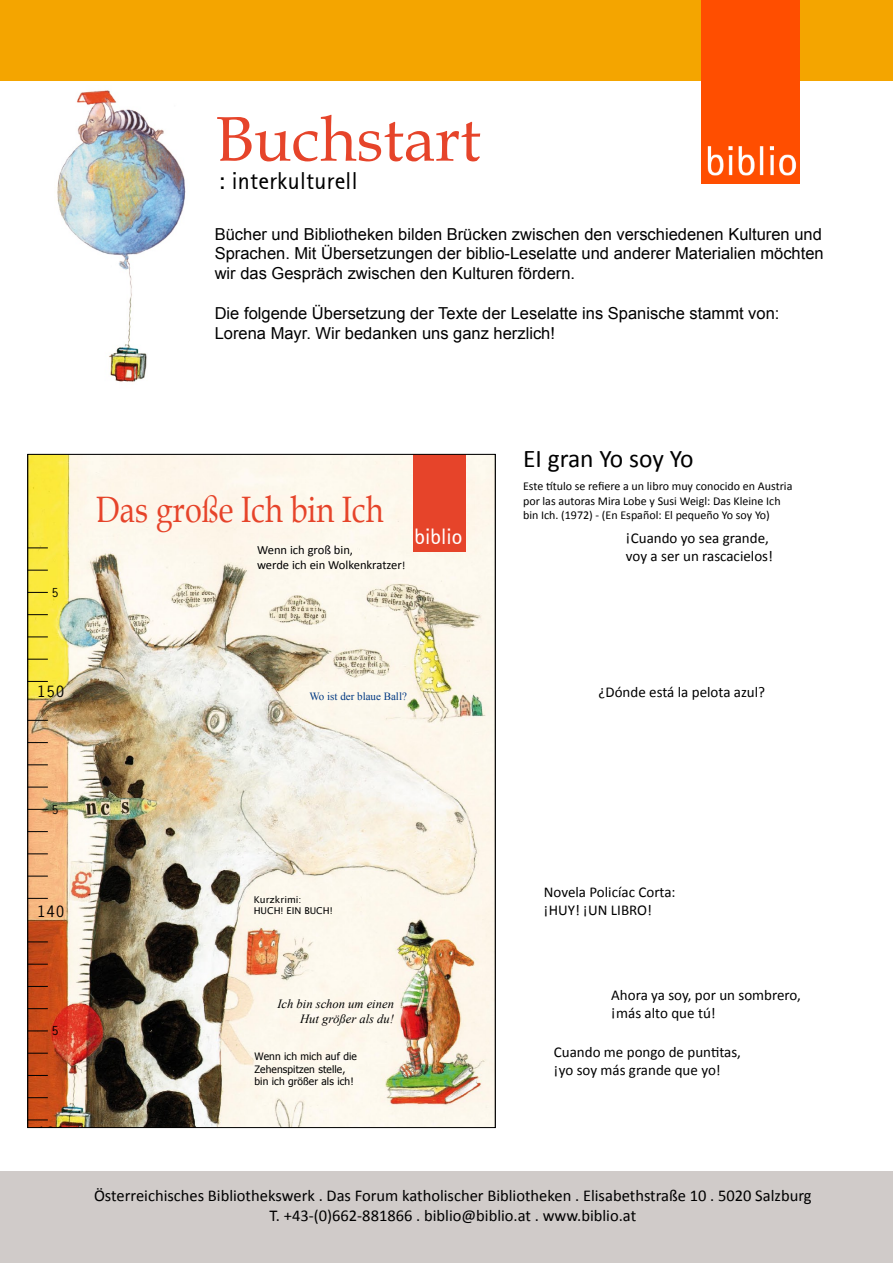
<style>
.page{position:relative;width:893px;height:1263px;background:#fff}
.page>*{position:absolute;margin:0;border:0;box-sizing:border-box;transform-origin:0 0}
.t1{font:63px "Book Antiqua";color:#e6442a}
.t2{font:36.75px "Book Antiqua";color:#e6442a;scale:.83 1}
.t3{font:25.5px "Calibri";letter-spacing:-.005em;color:#000}
.t4{font:24px "Sophist Roman";letter-spacing:.01em;color:#000}
.t5{font:22.05px "Sophist Roman";color:#fff}
.t6{font:16.5px/19.8px "Arial";color:#000;text-align:justify}
.t7{font:16.5px/19.8px "Calibri";color:#000;text-align:center}
.t8{font:700 15.75px "Letter Gothic Std";color:#000}
.t9{font:15px/18px "Calibri";color:#000}
.t10{font:12.6px/15px "Calibri";color:#000}
.t11{font:italic 12.6px/15px "Times New Roman";color:#000;text-align:right}
.t12{font:700 12.6px "Letter Gothic Std";color:#000}
.t13{font:12px/14.4px "Calibri";color:#000}
.t14{font:10.95px "Times New Roman";color:#003882}
.t15{font:10.2px/12.3px "Tahoma";letter-spacing:.01em;color:#000}
.t16{font:9.45px/11.2px "Lucida Sans";color:#000}
.s1{font-size:10.95px}
</style>
<div class="page">
<div style="left:0;top:1171px;width:893px;height:92px;background:#d0cbc9"></div>
<div style="left:0;top:0;width:893px;height:81px;background:#f4a500"></div>
<div style="left:702px;top:0;width:97px;height:183px;background:#ff4e00"></div>
<img style="left:30px;top:456px;width:463px;height:670px">
<div style="left:413px;top:454px;width:52px;height:98px;background:#e6442a"></div>
<svg style="left:30px;top:941px;width:18px;height:1px"></svg>
<svg style="left:30px;top:964px;width:18px;height:1px"></svg>
<svg style="left:30px;top:986px;width:18px;height:1px"></svg>
<svg style="left:30px;top:1008px;width:18px;height:1px"></svg>
<svg style="left:30px;top:1030px;width:18px;height:1px"></svg>
<svg style="left:30px;top:1053px;width:18px;height:1px"></svg>
<svg style="left:30px;top:1075px;width:18px;height:1px"></svg>
<svg style="left:30px;top:1097px;width:18px;height:1px"></svg>
<svg style="left:30px;top:1119px;width:18px;height:1px"></svg>
<svg style="left:30px;top:720px;width:18px;height:1px"></svg>
<svg style="left:30px;top:742px;width:18px;height:1px"></svg>
<svg style="left:30px;top:764px;width:18px;height:1px"></svg>
<svg style="left:30px;top:787px;width:18px;height:1px"></svg>
<svg style="left:30px;top:809px;width:18px;height:1px"></svg>
<svg style="left:30px;top:831px;width:18px;height:1px"></svg>
<svg style="left:30px;top:853px;width:18px;height:1px"></svg>
<svg style="left:30px;top:876px;width:18px;height:1px"></svg>
<svg style="left:30px;top:898px;width:18px;height:1px"></svg>
<svg style="left:30px;top:547px;width:18px;height:1px"></svg>
<svg style="left:30px;top:570px;width:18px;height:1px"></svg>
<svg style="left:30px;top:592px;width:18px;height:1px"></svg>
<svg style="left:30px;top:614px;width:18px;height:1px"></svg>
<svg style="left:30px;top:636px;width:18px;height:1px"></svg>
<svg style="left:30px;top:659px;width:18px;height:1px"></svg>
<svg style="left:30px;top:681px;width:18px;height:1px"></svg>
<img style="left:57px;top:90px;width:129px;height:292px">
<h1 class="t1" style="left:215px;top:95px;width:267px">Buchstart</h1>
<h3 class="t4" style="left:219px;top:167px;width:140px">: interkulturell</h3>
<p class="t6" style="left:215px;top:224px;width:610px">Bücher und Bibliotheken bilden Brücken zwischen den verschiedenen Kulturen und Sprachen. Mit Übersetzungen der biblio-Leselatte und anderer Materialien möchten wir das Gespräch zwischen den Kulturen fördern.</p>
<p class="t6" style="left:215px;top:303px;width:566px">Die folgende Übersetzung der Texte der Leselatte ins Spanische stammt von:<br>Lorena Mayr. Wir bedanken uns ganz herzlich!</p>
<p class="t12" style="left:51px;top:585px;width:9px">5</p>
<h2 class="t2" style="left:96px;top:484px;width:348px">Das große Ich bin Ich</h2>
<p class="t10" style="left:257px;top:542px;width:150px">Wenn ich groß bin,<br>werde ich ein Wolkenkratzer<span class="s1">!</span></p>
<h3 class="t5" style="left:414px;top:524px;width:50px">biblio</h3>
<p class="t8" style="left:37px;top:682px;width:30px">150</p>
<p class="t14" style="left:309px;top:689px;width:99px">Wo ist der blaue Ball?</p>
<h3 class="t3" style="left:523px;top:443px;width:172px">EI gran Yo soy Yo</h3>
<p class="t13" style="left:523px;top:479px;width:271px">Este título se refiere a un libro muy conocido en Austria por las autoras Mira Lobe y Susi Weigl: Das Kleine Ich bin Ich. (1972) - (En Español: El pequeño Yo soy Yo)</p>
<p class="t9" style="left:626px;top:529px;width:149px">¡Cuando yo sea grande, voy a ser un rascacielos!</p>
<p class="t9" style="left:598px;top:683px;width:168px">¿Dónde está la pelota azul?</p>
<p class="t12" style="left:52px;top:801px;width:9px">5</p>
<p class="t8" style="left:37px;top:901px;width:30px">140</p>
<p class="t12" style="left:51px;top:1023px;width:9px">5</p>
<p class="t16" style="left:254px;top:894px;width:80px">Kurzkrimi:<br>HUCH! EIN BUCH!</p>
<p class="t11" style="left:277px;top:996px;width:118px">Ich bin schon um einen<br>Hut größer als du!</p>
<p class="t15" style="left:254px;top:1050px;width:104px">Wenn ich mich auf die<br>Zehenspitzen stelle, bin ich größer als ich!</p>
<p class="t9" style="left:544px;top:883px;width:133px">Novela Policíac Corta: ¡HUY! ¡UN LIBRO!</p>
<p class="t9" style="left:611px;top:986px;width:191px">Ahora ya soy, por un sombrero, ¡más alto que tú!</p>
<p class="t9" style="left:554px;top:1043px;width:189px">Cuando me pongo de puntitas, ¡yo soy más grande que yo!</p>
<p class="t7" style="left:94px;top:1185px;width:719px">Österreichisches Bibliothekswerk . Das Forum katholischer Bibliotheken . Elisabethstraße 10 . 5020 Salzburg<br>T. +43-(0)662-881866 . biblio@biblio.at . www.biblio.at</p>
</div>
